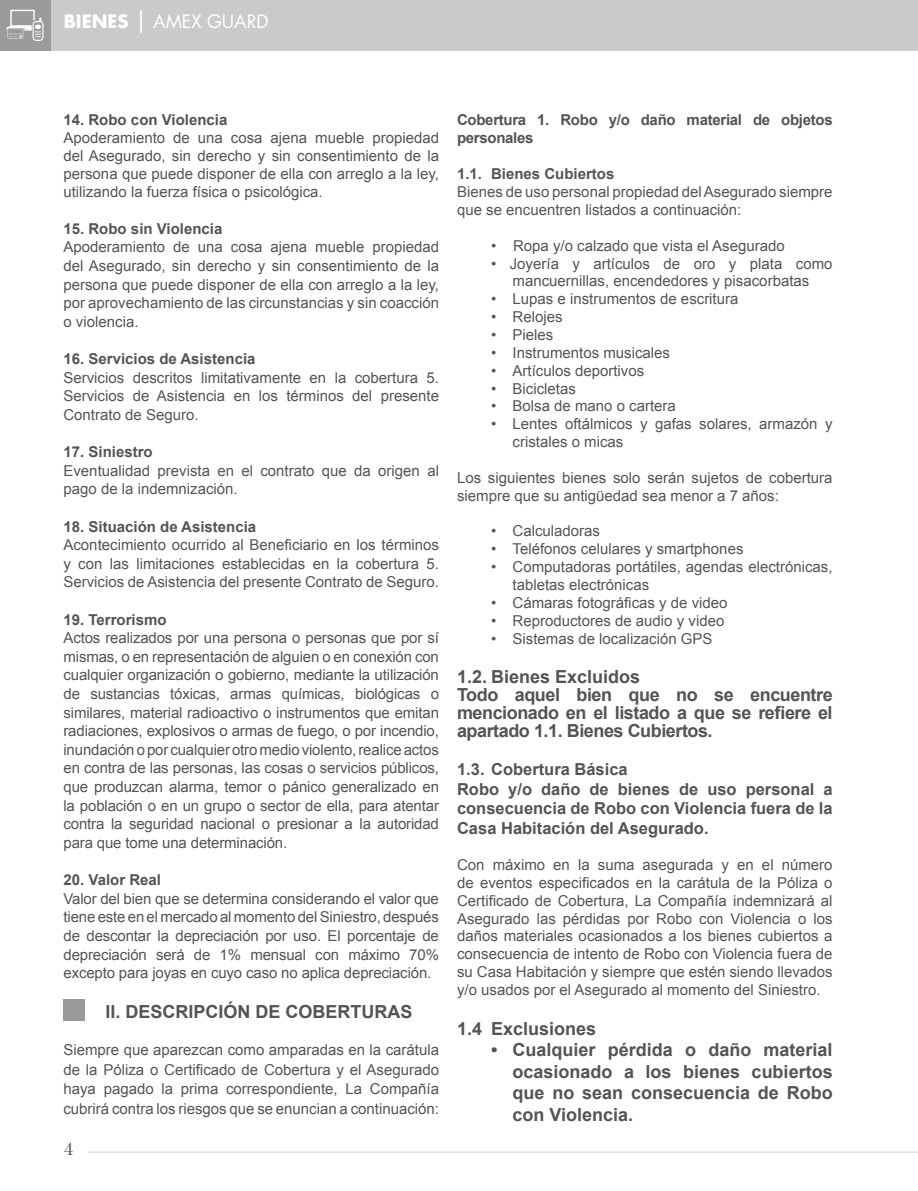
<style>
.page{position:relative;width:918px;height:1191px;background:#fff}
.page>*{position:absolute;margin:0;border:0;box-sizing:border-box;transform-origin:0 0}
.t1{font:700 18px/21.6px "Arial";color:#545455;text-align:justify}
.t2{font:700 18px/18px "Arial";letter-spacing:-.025em;color:#545455}
.t3{font:18px "Futura Std";color:#fff}
.t4{font:18px "Century Schoolbook";color:#545455}
.t5{font:700 16.5px/19.8px "Arial";color:#545455}
.t6{font:15px/18.6px "Arial";color:#545455}
.t7{font:700 15px "Arial";color:#545455}
.t8{font:700 15px/18px "Arial";letter-spacing:-.02em;color:#545455}
.s1{font-weight:700}
.s2{font-size:22.5px}
</style>
<div class="page">
<hr style="left:88px;top:1151px;width:830px;height:2px;background:#e4e4e4">
<div style="left:0;top:0;width:918px;height:51px;background:#cacaca"></div>
<div style="left:0;top:0;width:51px;height:51px;background:#9b9b9c"></div>
<svg style="left:7px;top:10px;width:37px;height:31px"></svg>
<div style="left:63px;top:999px;width:22px;height:22px;background:#9b9b9c"></div>
<p class="t3" style="left:64px;top:10px;width:206px"><span class="s1">BIENES</span> <span class="s2">|</span> AMEX GUARD</p>
<p class="t7" style="left:63px;top:110px;width:165px">14. Robo con Violencia</p>
<p class="t6" style="left:63px;top:129px;width:377px;line-height:18px;text-align:justify">Apoderamiento de una cosa ajena mueble propiedad del Asegurado, sin derecho y sin consentimiento de la persona que puede disponer de ella con arreglo a la ley, utilizando la fuerza física o psicológica.</p>
<p class="t7" style="left:63px;top:219px;width:160px">15. Robo sin Violencia</p>
<p class="t6" style="left:63px;top:238px;width:377px;text-align:justify">Apoderamiento de una cosa ajena mueble propiedad del Asegurado, sin derecho y sin consentimiento de la persona que puede disponer de ella con arreglo a la ley, por aprovechamiento de las circunstancias y sin coacción o violencia.</p>
<p class="t7" style="left:63px;top:349px;width:194px">16. Servicios de Asistencia</p>
<p class="t6" style="left:63px;top:368px;width:377px">Servicios descritos limitativamente en la cobertura 5.<br>Servicios de Asistencia en los términos del presente<br>Contrato de Seguro.</p>
<p class="t7" style="left:63px;top:442px;width:91px">17. Siniestro</p>
<p class="t6" style="left:63px;top:461px;width:377px">Eventualidad prevista en el contrato que da origen al pago de la indemnización.</p>
<p class="t7" style="left:63px;top:516px;width:194px">18. Situación de Asistencia</p>
<p class="t6" style="left:63px;top:536px;width:377px">Acontecimiento ocurrido al Beneficiario en los términos y con las limitaciones establecidas en la cobertura 5.<br>Servicios de Asistencia del presente Contrato de Seguro.</p>
<p class="t7" style="left:63px;top:609px;width:105px">19. Terrorismo</p>
<p class="t6" style="left:63px;top:629px;width:377px;text-align:justify">Actos realizados por una persona o personas que por sí mismas, o en representación de alguien o en conexión con cualquier organización o gobierno, mediante la utilización de sustancias tóxicas, armas químicas, biológicas o similares, material radioactivo o instrumentos que emitan radiaciones, explosivos o armas de fuego, o por incendio, inundación o por cualquier otro medio violento, realice actos en contra de las personas, las cosas o servicios públicos, que produzcan alarma, temor o pánico generalizado en la población o en un grupo o sector de ella, para atentar contra la seguridad nacional o presionar a la autoridad para que tome una determinación.</p>
<p class="t7" style="left:63px;top:870px;width:99px">20. Valor Real</p>
<p class="t6" style="left:63px;top:889px;width:377px;text-align:justify">Valor del bien que se determina considerando el valor que tiene este en el mercado al momento del Siniestro, después de descontar la depreciación por uso. El porcentaje de depreciación será de 1% mensual con máximo 70% excepto para joyas en cuyo caso no aplica depreciación.</p>
<p class="t1" style="left:105px;top:1001px;width:309px">II. DESCRIPCIÓN DE COBERTURAS</p>
<p class="t6" style="left:63px;top:1040px;width:377px;line-height:19.5px;text-align:justify">Siempre que aparezcan como amparadas en la carátula de la Póliza o Certificado de Cobertura y el Asegurado haya pagado la prima correspondiente, La Compañía cubrirá contra los riesgos que se enuncian a continuación:</p>
<p class="t4" style="left:63px;top:1137px;width:12px">4</p>
<p class="t8" style="left:457px;top:111px;width:377px">Cobertura 1. Robo y/o daño material de objetos personales</p>
<p class="t7" style="left:457px;top:164px;width:159px">1.1. Bienes Cubiertos</p>
<p class="t6" style="left:457px;top:183px;width:377px;line-height:17.9px">Bienes de uso personal propiedad del Asegurado siempre que se encuentren listados a continuación:</p>
<p class="t6" style="left:491px;top:236px;width:295px">• Ropa y/o calzado que vista el Asegurado</p>
<p class="t6" style="left:491px;top:254px;width:343px;line-height:17.9px;text-align:center">• Joyería y artículos de oro y plata como mancuernillas, encendedores y pisacorbatas</p>
<p class="t6" style="left:491px;top:290px;width:249px">• Lupas e instrumentos de escritura</p>
<p class="t6" style="left:491px;top:308px;width:73px">• Relojes</p>
<p class="t6" style="left:491px;top:325px;width:64px">• Pieles</p>
<p class="t6" style="left:491px;top:343px;width:181px">• Instrumentos musicales</p>
<p class="t6" style="left:491px;top:361px;width:155px">• Artículos deportivos</p>
<p class="t6" style="left:491px;top:379px;width:86px">• Bicicletas</p>
<p class="t6" style="left:491px;top:397px;width:186px">• Bolsa de mano o cartera</p>
<p class="t6" style="left:513px;top:415px;width:322px;line-height:17.9px;text-indent:-21px">• Lentes oftálmicos y gafas solares, armazón y cristales o micas</p>
<p class="t6" style="left:457px;top:469px;width:377px;line-height:17.9px">Los siguientes bienes solo serán sujetos de cobertura siempre que su antigüedad sea menor a 7 años:</p>
<p class="t6" style="left:491px;top:522px;width:111px">• Calculadoras</p>
<p class="t6" style="left:491px;top:540px;width:254px">• Teléfonos celulares y smartphones</p>
<p class="t6" style="left:513px;top:558px;width:322px;line-height:17.9px;text-indent:-21px">• Computadoras portátiles, agendas electrónicas, tabletas electrónicas</p>
<p class="t6" style="left:491px;top:593px;width:238px">• Cámaras fotográficas y de video</p>
<p class="t6" style="left:491px;top:611px;width:235px">• Reproductores de audio y video</p>
<p class="t6" style="left:491px;top:629px;width:223px">• Sistemas de localización GPS</p>
<p class="t2" style="left:457px;top:668px;width:377px">1.2. Bienes Excluidos<br>Todo aquel bien que no se encuentre mencionado en el listado a que se refiere el apartado 1.1. Bienes Cubiertos.</p>
<p class="t5" style="left:457px;top:759px;width:377px">1.3. Cobertura Básica<br>Robo y/o daño de bienes de uso personal a consecuencia de Robo con Violencia fuera de la Casa Habitación del Asegurado.</p>
<p class="t6" style="left:457px;top:856px;width:377px;line-height:17.9px;text-align:justify">Con máximo en la suma asegurada y en el número de eventos especificados en la carátula de la Póliza o Certificado de Cobertura, La Compañía indemnizará al Asegurado las pérdidas por Robo con Violencia o los daños materiales ocasionados a los bienes cubiertos a consecuencia de intento de Robo con Violencia fuera de su Casa Habitación y siempre que estén siendo llevados y/o usados por el Asegurado al momento del Siniestro.</p>
<p class="t1" style="left:457px;top:1018px;width:141px">1.4 Exclusiones</p>
<p class="t1" style="left:513px;top:1039px;width:322px;text-indent:-21px">• Cualquier pérdida o daño material ocasionado a los bienes cubiertos que no sean consecuencia de Robo con Violencia.</p>
</div>
